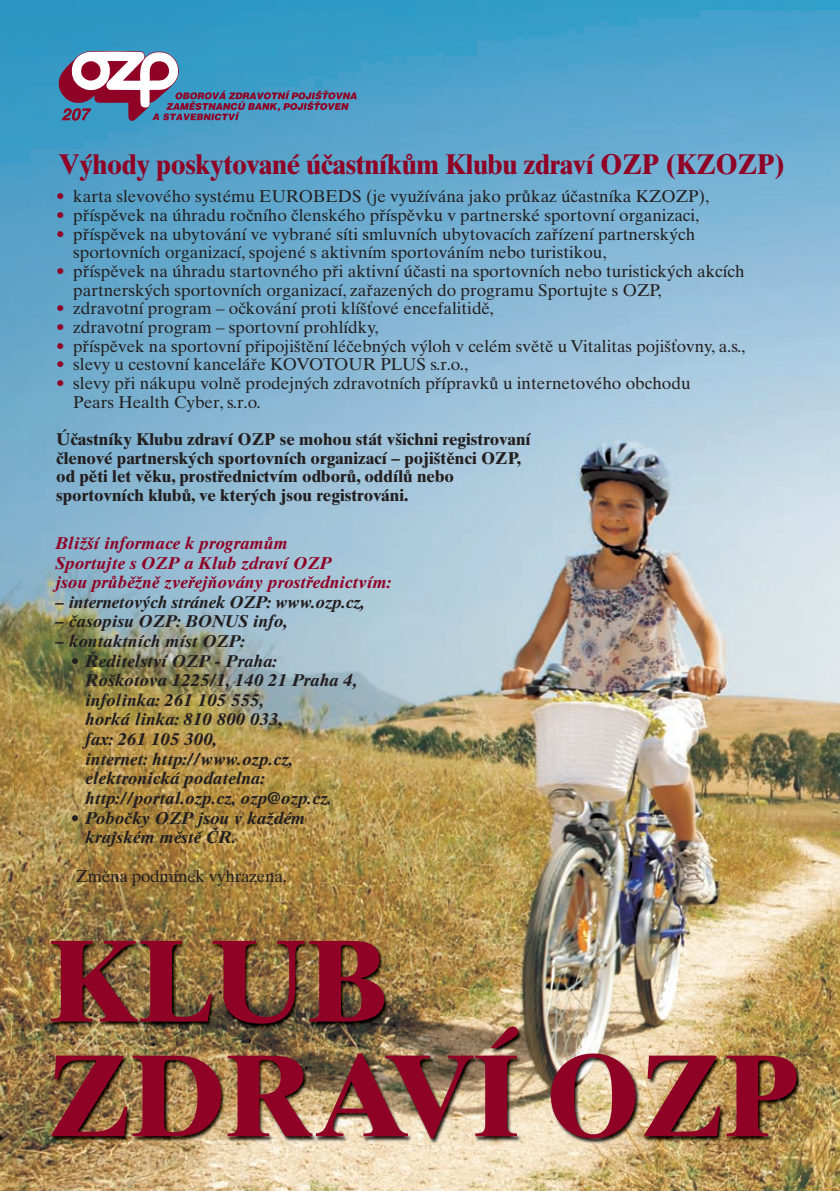
<style>
.page{position:relative;width:840px;height:1191px;background:#fff}
.page>*{position:absolute;margin:0;border:0;box-sizing:border-box;transform-origin:0 0}
.t1{font:700 116.8px/114.6px "Times Ten CE";letter-spacing:-.015em;color:#900126}
.t2{font:700 28.6px "Times Ten CE";letter-spacing:-.015em;color:#900126;scale:.95 1}
.t3{font:17.2px/18.6px "Times Ten CE";color:#231f20}
.t4{font:italic 700 17.2px/19.6px "Times Ten CE";color:#231f20}
.t5{font:700 17.2px/18.6px "Times Ten CE";color:#231f20}
.t6{font:italic 700 17.2px/19.6px "Times Ten CE";color:#900126}
.s1{color:#900126}
</style>
<div class="page">
<img style="left:0;top:0;width:839px;height:1191px">
<img style="left:50px;top:939px;width:751px;height:205px">
<svg style="left:59px;top:51px;width:297px;height:70px"></svg>
<h2 class="t2" style="left:59px;top:147px;width:765px">Výhody poskytované účastníkům Klubu zdraví OZP (KZOZP)</h2>
<p class="t3" style="left:56px;top:187px;width:654px"><span class="s1">•</span> karta slevového systému EUROBEDS (je využívána jako průkaz účastníka KZOZP),</p>
<p class="t3" style="left:56px;top:206px;width:644px"><span class="s1">•</span> příspěvek na úhradu ročního členského příspěvku v partnerské sportovní organizaci,</p>
<p class="t3" style="left:73px;top:225px;width:623px;text-indent:-17px"><span class="s1">•</span> příspěvek na ubytování ve vybrané síti smluvních ubytovacích zařízení partnerských sportovních organizací, spojené s aktivním sportováním nebo turistikou,</p>
<p class="t3" style="left:73px;top:262px;width:672px;text-indent:-17px"><span class="s1">•</span> příspěvek na úhradu startovného při aktivní účasti na sportovních nebo turistických akcích partnerských sportovních organizací, zařazených do programu Sportujte s OZP,</p>
<p class="t3" style="left:56px;top:299px;width:439px"><span class="s1">•</span> zdravotní program – očkování proti klíšťové encefalitidě,</p>
<p class="t3" style="left:56px;top:318px;width:324px"><span class="s1">•</span> zdravotní program – sportovní prohlídky,</p>
<p class="t3" style="left:56px;top:337px;width:690px"><span class="s1">•</span> příspěvek na sportovní připojištění léčebných výloh v celém světě u Vitalitas pojišťovny, a.s.,</p>
<p class="t3" style="left:56px;top:355px;width:413px"><span class="s1">•</span> slevy u cestovní kanceláře KOVOTOUR PLUS s.r.o.,</p>
<p class="t3" style="left:73px;top:374px;width:618px;text-indent:-17px"><span class="s1">•</span> slevy při nákupu volně prodejných zdravotních přípravků u internetového obchodu<br>Pears Health Cyber, s.r.o.</p>
<p class="t5" style="left:56px;top:430px;width:476px">Účastníky Klubu zdraví OZP se mohou stát všichni registrovaní členové partnerských sportovních organizací – pojištěnci OZP, od pěti let věku, prostřednictvím odborů, oddílů nebo sportovních klubů, ve kterých jsou registrováni.</p>
<p class="t6" style="left:56px;top:534px;width:337px">Bližší informace k programům<br>Sportujte s OZP a Klub zdraví OZP<br>jsou průběžně zveřejňovány prostřednictvím:</p>
<p class="t4" style="left:56px;top:593px;width:311px">– internetových stránek OZP: www.ozp.cz,</p>
<p class="t4" style="left:56px;top:612px;width:234px">– časopisu OZP: BONUS info,</p>
<p class="t4" style="left:56px;top:632px;width:191px">– kontaktních míst OZP:</p>
<p class="t4" style="left:85px;top:651px;width:274px;text-indent:-14px">• Ředitelství OZP - Praha:<br>Roškotova 1225/1, 140 21 Praha 4, infolinka: 261 105 555,<br>horká linka: 810 800 033,<br>fax: 261 105 300,<br>internet: http://www.ozp.cz, elektronická podatelna: http://portal.ozp.cz, ozp@ozp.cz.</p>
<p class="t4" style="left:85px;top:808px;width:221px;text-indent:-14px">• Pobočky OZP jsou v každém krajském městě ČR.</p>
<p class="t3" style="left:76px;top:867px;width:213px">Změna podmínek vyhrazena.</p>
<h1 class="t1" style="left:47px;top:927px;width:754px">KLUB<br>ZDRAVÍ OZP</h1>
</div>
